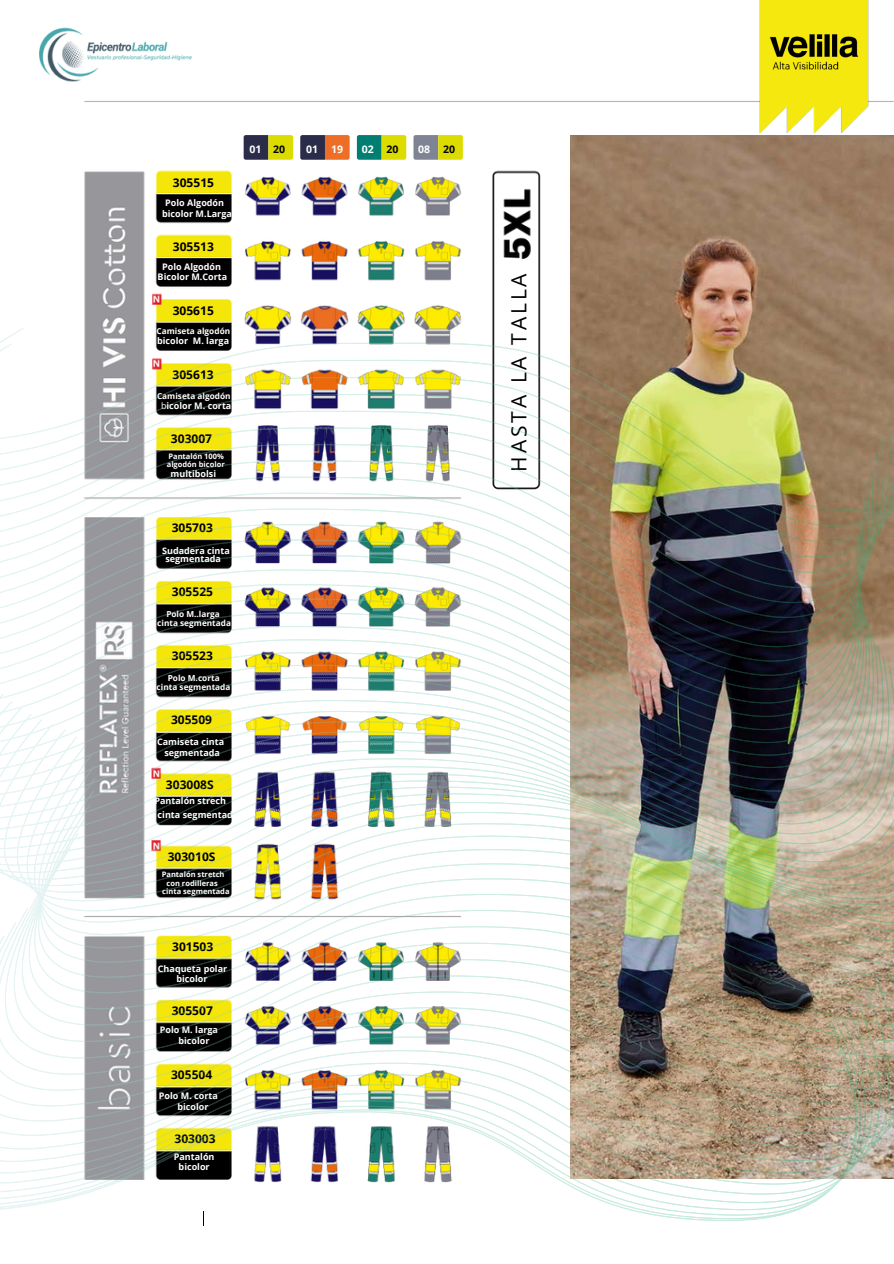
<style>
.page{position:relative;width:894px;height:1264px;background:#fff}
.page>*{position:absolute;margin:0;border:0;box-sizing:border-box;transform-origin:0 0}
.t1{font:21px "Open Sans";letter-spacing:.14em;color:#000}
.t2{font:700 12px "Open Sans";color:#000}
.t3{font:700 10.5px "Open Sans";color:#fff}
.t4{font:700 10.5px "Open Sans";color:#000}
.t5{font:700 9px/10.5px "Open Sans";color:#fff;text-align:center}
.t6{font:700 8.25px/9.6px "Open Sans";color:#fff;text-align:center}
.t7{font:700 7.5px/8.1px "Open Sans";color:#fff}
.s1{font-weight:400}
</style>
<div class="page">
<img style="left:84px;top:101px;width:809px;height:1125px">
<img style="left:0;top:328px;width:893px;height:892px">
<img style="left:39px;top:27px;width:158px;height:77px">
<img style="left:752px;top:0;width:123px;height:140px">
<p class="t2" style="left:173px;top:174px;width:43px">305515</p>
<p class="t5" style="left:165px;top:197px;width:60px">Polo Algodón</p>
<h4 class="t5" style="left:162px;top:208px;width:71px">bicolor M.Larga</h4>
<p class="t2" style="left:173px;top:238px;width:43px">305513</p>
<h3 class="t5" style="left:162px;top:261px;width:60px">Polo Algodón</h3>
<h3 class="t5" style="left:157px;top:272px;width:71px">Bicolor M.Corta</h3>
<p class="t2" style="left:173px;top:302px;width:43px">305615</p>
<h2 class="t6" style="left:156px;top:326px;width:75px">Camiseta algodón</h2>
<p class="t5" style="left:157px;top:335px;width:74px">bicolor M. larga</p>
<p class="t2" style="left:172px;top:366px;width:43px">305613</p>
<h4 class="t6" style="left:157px;top:391px;width:75px">Camiseta algodón</h4>
<h4 class="t5" style="left:161px;top:400px;width:72px"><span class="s1">b</span>icolor M. corta</h4>
<h4 class="t2" style="left:171px;top:430px;width:43px">303007</h4>
<h4 class="t7" style="left:167px;top:452px;width:59px">Pantalón 100% algodón bicolor</h4>
<h3 class="t5" style="left:170px;top:468px;width:47px">multibolsi</h3>
<h1 class="t3" style="left:249px;top:142px;width:13px">01</h1>
<h4 class="t4" style="left:273px;top:142px;width:13px">20</h4>
<h3 class="t3" style="left:306px;top:142px;width:13px">01</h3>
<h4 class="t3" style="left:331px;top:142px;width:13px">19</h4>
<p class="t3" style="left:362px;top:142px;width:13px">02</p>
<h4 class="t4" style="left:386px;top:142px;width:13px">20</h4>
<h3 class="t3" style="left:418px;top:142px;width:13px">08</h3>
<h4 class="t4" style="left:443px;top:142px;width:13px">20</h4>
<p class="t2" style="left:172px;top:519px;width:43px">305703</p>
<h4 class="t5" style="left:162px;top:544px;width:69px">Sudadera cinta</h4>
<h3 class="t5" style="left:165px;top:553px;width:57px">segmentada</h3>
<p class="t2" style="left:172px;top:583px;width:43px">305525</p>
<h4 class="t6" style="left:157px;top:608px;width:75px">Polo M..larga cinta segmentada</h4>
<p class="t2" style="left:172px;top:647px;width:43px">305523</p>
<h2 class="t6" style="left:157px;top:672px;width:75px">Polo M.corta cinta segmentada</h2>
<p class="t2" style="left:171px;top:711px;width:43px">305509</p>
<h3 class="t5" style="left:157px;top:736px;width:69px">Camiseta cinta</h3>
<p class="t5" style="left:164px;top:747px;width:57px">segmentada</p>
<h4 class="t2" style="left:166px;top:775px;width:49px">303008S</h4>
<h4 class="t5" style="left:154px;top:795px;width:73px">Pantalón strech</h4>
<h4 class="t5" style="left:157px;top:809px;width:82px">cinta segmentada</h4>
<h3 class="t2" style="left:168px;top:848px;width:49px">303010S</h3>
<h3 class="t7" style="left:162px;top:870px;width:64px;text-align:center">Pantalón stretch con rodilleras</h3>
<h4 class="t7" style="left:162px;top:886px;width:69px">cinta segmentada</h4>
<p class="t2" style="left:172px;top:937px;width:43px">301503</p>
<h4 class="t5" style="left:158px;top:962px;width:71px">Chaqueta polar bicolor</h4>
<h4 class="t2" style="left:172px;top:1001px;width:43px">305507</h4>
<h3 class="t5" style="left:178px;top:1024px;width:41px;text-align:left;text-indent:-19px">Polo M. larga bicolor</h3>
<p class="t2" style="left:171px;top:1065px;width:43px">305504</p>
<h4 class="t5" style="left:177px;top:1090px;width:42px;text-align:left;text-indent:-19px">Polo M. corta bicolor</h4>
<h3 class="t2" style="left:174px;top:1129px;width:43px">303003</h3>
<h3 class="t5" style="left:174px;top:1151px;width:42px">Pantalón bicolor</h3>
<h5 class="t1" style="left:504px;top:471px;width:200px;rotate:-90deg">HASTA LA TALLA</h5>
</div>
